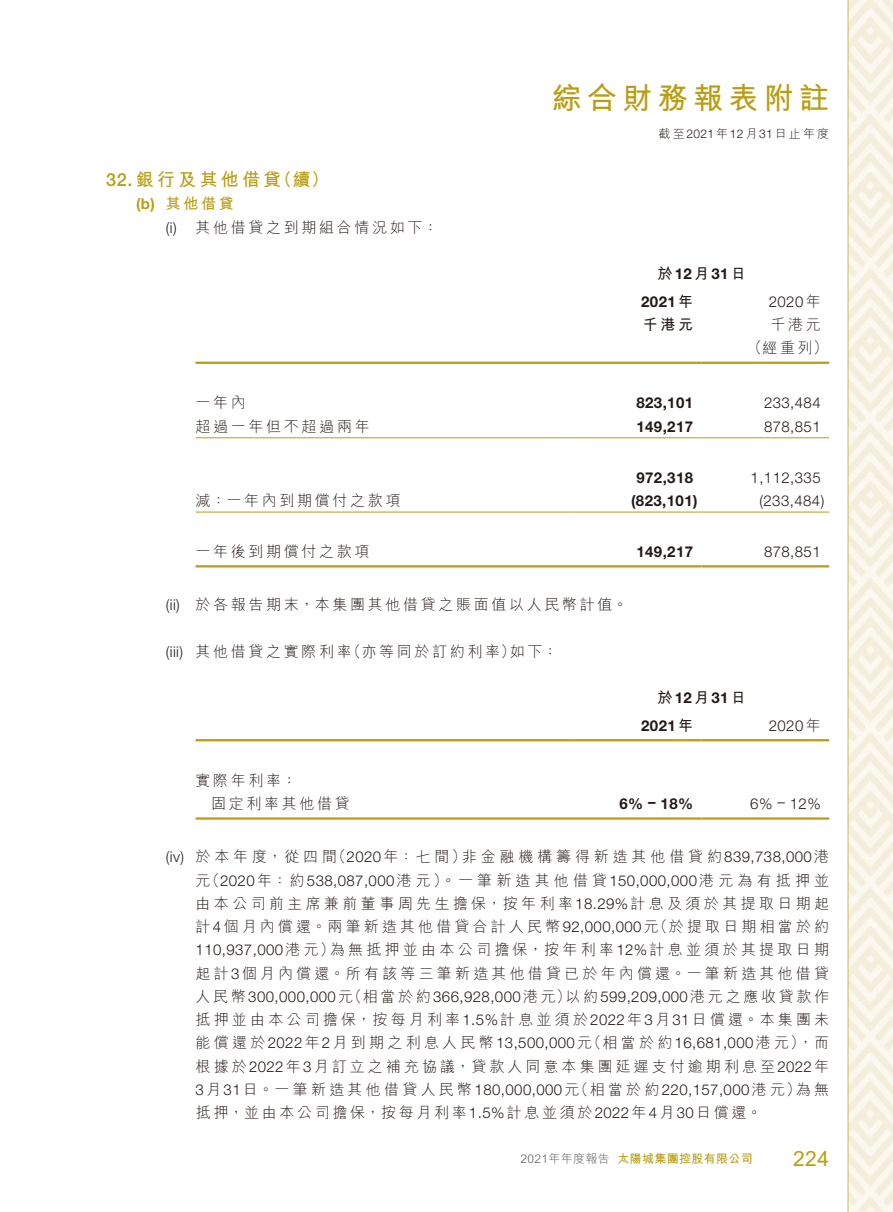
<style>
.page{position:relative;width:893px;height:1212px;background:#fff}
.page>*{position:absolute;margin:0;border:0;box-sizing:border-box;transform-origin:0 0}
.t1{font:700 30px "M Hei HK";letter-spacing:.18em;color:#b99d14}
.t2{font:21px "Arial";color:#b99d14}
.t3{font:700 18px "M Hei HK";letter-spacing:.18em;color:#b99d14}
.t4{font:300 15px/23.2px "M Hei HK";letter-spacing:.21em;color:#231916}
.t5{font:300 15px "Helvetica Neue LT Std";letter-spacing:.03em;color:#231916}
.t6{font:300 15px/23.2px "M Hei HK";letter-spacing:.18em;color:#231916}
.t7{font:700 15px "Helvetica Neue LT Std";letter-spacing:.03em;color:#231916}
.t8{font:300 15px "M Hei HK";letter-spacing:.255em;color:#231916}
.t9{font:700 15px "M Hei HK";color:#b99d14}
.t10{font:700 15px "Helvetica Neue LT Std";color:#b99d14}
.t11{font:700 15px "M Hei HK";color:#231916}
.t12{font:300 12px "M Hei HK";letter-spacing:.18em;color:#231916}
.t13{font:700 12px "M Hei HK";letter-spacing:.03em;color:#b99d14}
.t14{font:300 12px "M Hei HK";letter-spacing:.03em;color:#595857}
.s1{font-family:"Helvetica Neue LT Std";font-weight:500}
.s2{font-family:"Helvetica Neue LT Std"}
.s3{font-family:"M Hei HK"}
</style>
<div class="page">
<img style="left:195px;top:0;width:698px;height:1212px">
<hr style="left:196px;top:362px;width:378px;height:2px;background:#b99d14">
<hr style="left:574px;top:362px;width:128px;height:2px;background:#b99d14">
<hr style="left:702px;top:362px;width:127px;height:2px;background:#b99d14">
<hr style="left:196px;top:437px;width:378px;height:1px;background:#b99d14">
<hr style="left:574px;top:437px;width:128px;height:1px;background:#b99d14">
<hr style="left:702px;top:437px;width:127px;height:1px;background:#b99d14">
<hr style="left:196px;top:512px;width:378px;height:1px;background:#b99d14">
<hr style="left:574px;top:512px;width:128px;height:1px;background:#b99d14">
<hr style="left:702px;top:512px;width:127px;height:1px;background:#b99d14">
<hr style="left:196px;top:565px;width:378px;height:2px;background:#b99d14">
<hr style="left:574px;top:565px;width:128px;height:2px;background:#b99d14">
<hr style="left:702px;top:565px;width:127px;height:2px;background:#b99d14">
<hr style="left:196px;top:739px;width:378px;height:2px;background:#b99d14">
<hr style="left:574px;top:739px;width:128px;height:2px;background:#b99d14">
<hr style="left:702px;top:739px;width:127px;height:2px;background:#b99d14">
<hr style="left:196px;top:817px;width:378px;height:3px;background:#b99d14">
<hr style="left:574px;top:817px;width:128px;height:3px;background:#b99d14">
<hr style="left:702px;top:817px;width:127px;height:3px;background:#b99d14">
<h1 class="t1" style="left:552px;top:77px;width:279px">綜合財務報表附註</h1>
<p class="t3" style="left:106px;top:166px;width:176px"><span class="s1">32.</span>銀行及其他借貸</p>
<p class="t9" style="left:166px;top:193px;width:70px">其他借貸</p>
<p class="t3" style="left:274px;top:166px;width:57px">（續(</p>
<p class="t10" style="left:136px;top:195px;width:20px">b( )</p>
<p class="t5" style="left:166px;top:218px;width:12px">) i(</p>
<p class="t6" style="left:196px;top:215px;width:244px">其他借貸之到期組合情況如下：</p>
<p class="t12" style="left:659px;top:127px;width:172px">截至<span class="s2">2021</span>年<span class="s2">12</span>月<span class="s2">31</span>日止年度</p>
<p class="t7" style="left:657px;top:265px;width:90px"><span class="s3">於</span>12<span class="s3">月</span>31<span class="s3">日</span></p>
<p class="t7" style="left:641px;top:292px;width:53px">2021<span class="s3">年</span></p>
<p class="t11" style="left:643px;top:314px;width:52px">千港元</p>
<p class="t5" style="left:769px;top:292px;width:53px">2020 <span class="s3">年</span></p>
<p class="t4" style="left:770px;top:313px;width:52px">千港元</p>
<p class="t4" style="left:747px;top:336px;width:83px">（經重列(</p>
<p class="t4" style="left:196px;top:391px;width:52px">一年內</p>
<p class="t6" style="left:196px;top:414px;width:176px">超過一年但不超過兩年</p>
<p class="t7" style="left:636px;top:394px;width:58px">823,101</p>
<p class="t7" style="left:636px;top:417px;width:58px">149,217</p>
<p class="t5" style="left:764px;top:394px;width:58px">233,484</p>
<p class="t5" style="left:764px;top:417px;width:58px">878,851</p>
<p class="t6" style="left:196px;top:489px;width:206px">減：一年內到期償付之款項</p>
<p class="t7" style="left:636px;top:468px;width:58px">972,318</p>
<p class="t7" style="left:631px;top:491px;width:68px">)823,101(</p>
<p class="t5" style="left:751px;top:468px;width:72px">1,112,335</p>
<p class="t5" style="left:759px;top:491px;width:66px">)233,484(</p>
<p class="t5" style="left:166px;top:596px;width:16px">i i( )</p>
<p class="t5" style="left:166px;top:642px;width:19px">(iii)</p>
<p class="t6" style="left:196px;top:540px;width:176px">一年後到期償付之款項</p>
<p class="t6" style="left:196px;top:593px;width:434px">於各報告期末，本集團其他借貸之賬面值以人民幣計值。</p>
<p class="t6" style="left:196px;top:639px;width:158px">其他借貸之實際利率</p>
<p class="t6" style="left:346px;top:639px;width:171px">（亦等同於訂約利率）</p>
<p class="t4" style="left:510px;top:639px;width:50px">如下：</p>
<p class="t7" style="left:636px;top:542px;width:58px">149,217</p>
<p class="t7" style="left:657px;top:688px;width:90px"><span class="s3">於</span>12<span class="s3">月</span>31<span class="s3">日</span></p>
<p class="t7" style="left:641px;top:716px;width:53px">2021<span class="s3">年</span></p>
<p class="t5" style="left:764px;top:542px;width:58px">878,851</p>
<p class="t5" style="left:769px;top:716px;width:53px">2020 <span class="s3">年</span></p>
<p class="t4" style="left:196px;top:769px;width:103px">實際年利率：</p>
<p class="t6" style="left:211px;top:792px;width:140px">固定利率其他借貸</p>
<p class="t7" style="left:619px;top:794px;width:25px">6%</p>
<p class="t7" style="left:661px;top:794px;width:34px">18%</p>
<p class="t7" style="left:648px;top:792px;width:9px">–</p>
<p class="t5" style="left:750px;top:795px;width:24px">6%</p>
<p class="t5" style="left:790px;top:795px;width:32px">12%</p>
<p class="t5" style="left:777px;top:792px;width:9px">–</p>
<p class="t5" style="left:166px;top:848px;width:20px">i v( )</p>
<p class="t8" style="left:462px;top:849px;width:369px">非金融機構籌得新造其他借貸約 <span class="s2">839,738,000</span>港</p>
<p class="t4" style="left:331px;top:845px;width:137px">（<span class="s2">2020</span>年：七間）</p>
<p class="t4" style="left:196px;top:845px;width:143px">於本年度，從四間</p>
<p class="t5" style="left:205px;top:871px;width:626px"><span class="s3">（</span>2020<span class="s3">年：約</span>538,087,000<span class="s3">港元）。一筆新造其他借貸</span> 150,000,000<span class="s3">港元為有抵押並</span></p>
<p class="t4" style="left:196px;top:868px;width:16px">元</p>
<p class="t4" style="left:196px;top:891px;width:635px">由本公司前主席兼前董事周先生擔保，按年利率<span class="s2">18.29%</span>計息及須於其提取日期起</p>
<p class="t4" style="left:653px;top:915px;width:178px">（於提取日期相當於約</p>
<p class="t4" style="left:330px;top:915px;width:501px;text-indent:-134px">計<span class="s2">4</span>個月內償還。兩筆新造其他借貸合計人民幣 <span class="s2">92,000,000</span>元<br>為無抵押並由本公司擔保，按年利率<span class="s2">12%</span>計息並須於其提取日期</p>
<p class="t5" style="left:196px;top:941px;width:141px">110,937,000<span class="s3">港元）</span></p>
<p class="t4" style="left:196px;top:961px;width:635px">起計<span class="s2">3</span>個月內償還。所有該等三筆新造其他借貸已於年內償還。一筆新造其他借貸</p>
<p class="t5" style="left:565px;top:987px;width:265px"><span class="s3">以約</span> 599,209,000<span class="s3">港元之應收貸款作</span></p>
<p class="t5" style="left:347px;top:987px;width:225px"><span class="s3">（相當於約</span> 366,928,000<span class="s3">港元）</span></p>
<p class="t5" style="left:196px;top:987px;width:159px"><span class="s3">人民幣</span>300,000,000<span class="s3">元</span></p>
<p class="t4" style="left:196px;top:1008px;width:635px;text-align:right">抵押並由本公司擔保，按每月利率<span class="s2">1.5%</span>計息並須於<span class="s2">2022</span>年<span class="s2">3</span>月<span class="s2">31</span>日償還。本集團未（相當於約 <span class="s2">16,681,000</span>港元 ，） 而</p>
<p class="t4" style="left:196px;top:1031px;width:398px">能償還於<span class="s2">2022</span>年<span class="s2">2</span>月到期之利息人民幣<span class="s2">13,500,000</span>元</p>
<p class="t4" style="left:196px;top:1054px;width:635px">根據於<span class="s2">2022</span>年<span class="s2">3</span>月訂立之補充協議，貸款人同意本集團延遲支付逾期利息至 <span class="s2">2022</span>年</p>
<p class="t4" style="left:796px;top:1077px;width:35px">為無</p>
<p class="t6" style="left:196px;top:1077px;width:568px"><span class="s2">3</span>月<span class="s2">31</span>日。一筆新造其他借貸人民幣 <span class="s2">180,000,000</span>元<br>抵押，並由本公司擔保，按每月利率<span class="s2">1.5%</span>計息並須於<span class="s2">2022</span>年<span class="s2">4</span>月<span class="s2">30</span>日償還。</p>
<p class="t5" style="left:574px;top:1080px;width:229px"><span class="s3">（相當於約</span> 220,157,000<span class="s3">港元）</span></p>
<p class="t14" style="left:520px;top:1152px;width:91px">2021年年度報告</p>
<p class="t13" style="left:617px;top:1149px;width:137px">太陽城集團控股有限公司</p>
<h2 class="t2" style="left:793px;top:1144px;width:38px">224</h2>
</div>
